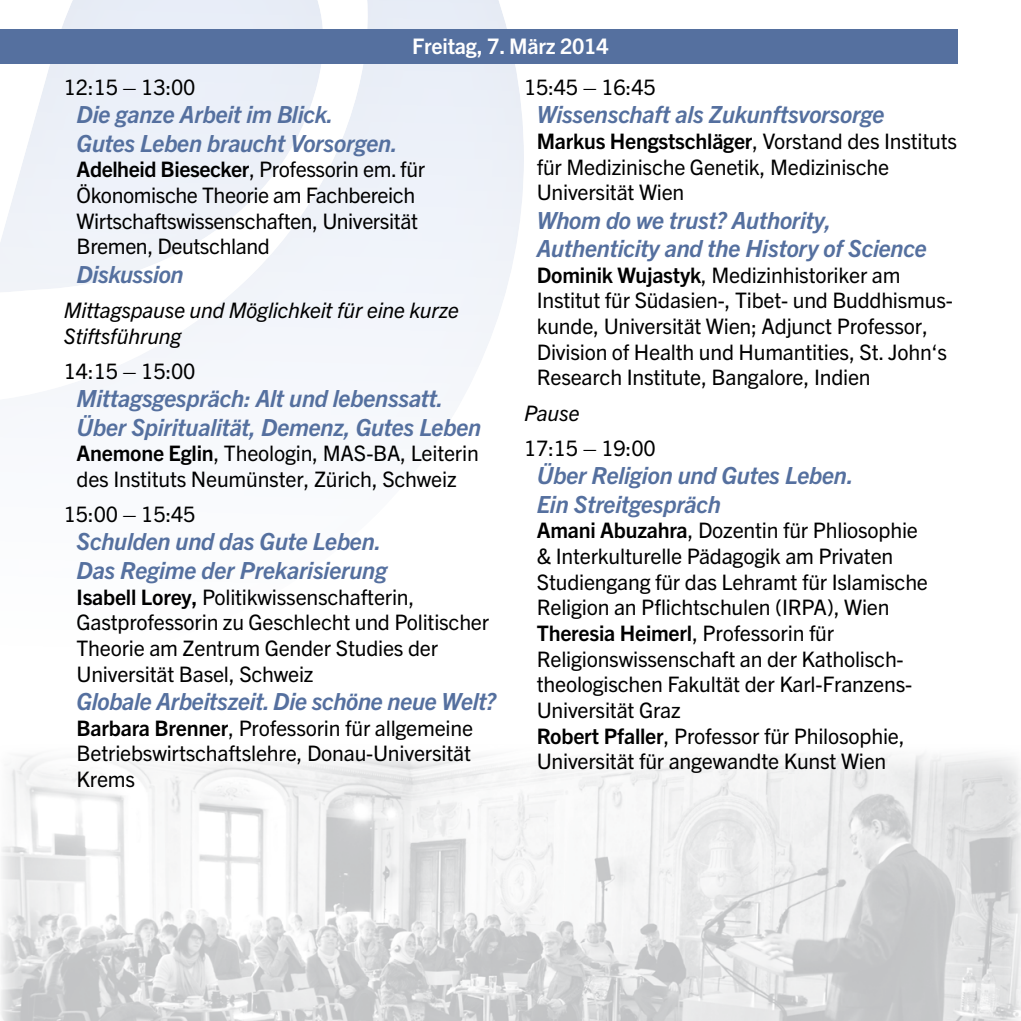
<style>
.page{position:relative;width:1021px;height:1021px;background:#fff}
.page>*{position:absolute;margin:0;border:0;box-sizing:border-box;transform-origin:0 0}
.t1{font:italic 700 23.62px/28.3px "Trade Gothic Next LT Pro";letter-spacing:-.01em;color:#55709f}
.t2{font:700 21.6px "Trade Gothic Next LT Pro";letter-spacing:-.01em;color:#fff}
.t3{font:21.38px/25.7px "Trade Gothic Next LT Pro";letter-spacing:-.01em;color:#000}
.t4{font:italic 21.38px/25.7px "Trade Gothic Next LT Pro";letter-spacing:-.01em;color:#000}
.s1{font-weight:700}
</style>
<div class="page">
<div style="left:0;top:0;width:525px;height:665px;background:linear-gradient(to right,#f7f8fc,#f5f8fc)"></div>
<img style="left:1px;top:753px;width:1019px;height:267px">
<div style="left:0;top:29px;width:957px;height:35px;background:#55709f"></div>
<p class="t2" style="left:412px;top:31px;width:198px">Freitag, 7. März 2014</p>
<p class="t3" style="left:64px;top:73px;width:133px">12:15 – 13:00</p>
<p class="t1" style="left:77px;top:99px;width:323px">Die ganze Arbeit im Blick.<br>Gutes Leben braucht Vorsorgen.</p>
<p class="t3" style="left:77px;top:155px;width:350px"><span class="s1">Adelheid Biesecker</span>, Professorin em. für Ökonomische Theorie am Fachbereich Wirtschaftswissenschaften, Universität Bremen, Deutschland</p>
<p class="t1" style="left:77px;top:258px;width:108px">Diskussion</p>
<p class="t4" style="left:64px;top:296px;width:396px">Mittagspause und Möglichkeit für eine kurze<br>Stiftsführung</p>
<p class="t3" style="left:64px;top:357px;width:133px">14:15 – 15:00</p>
<p class="t1" style="left:77px;top:383px;width:406px">Mittagsgespräch: Alt und lebenssatt.<br>Über Spiritualität, Demenz, Gutes Leben</p>
<p class="t3" style="left:77px;top:439px;width:404px"><span class="s1">Anemone Eglin</span>, Theologin, MAS-BA, Leiterin des Instituts Neumünster, Zürich, Schweiz</p>
<p class="t3" style="left:64px;top:500px;width:133px">15:00 – 15:45</p>
<p class="t1" style="left:77px;top:526px;width:312px">Schulden und das Gute Leben.<br>Das Regime der Prekarisierung</p>
<p class="t3" style="left:77px;top:582px;width:414px"><span class="s1">Isabell Lorey,</span> Politikwissenschafterin, Gastprofessorin zu Geschlecht und Politischer Theorie am Zentrum Gender Studies der Universität Basel, Schweiz</p>
<p class="t1" style="left:77px;top:685px;width:421px">Globale Arbeitszeit. Die schöne neue Welt?</p>
<p class="t3" style="left:77px;top:713px;width:398px;text-align:justify"><span class="s1">Barbara Brenner</span>, Professorin für allgemeine Betriebswirtschaftslehre, Donau-Universität Krems</p>
<p class="t3" style="left:524px;top:73px;width:133px">15:45 – 16:45</p>
<p class="t1" style="left:536px;top:99px;width:349px">Wissenschaft als Zukunftsvorsorge</p>
<p class="t3" style="left:536px;top:127px;width:422px"><span class="s1">Markus Hengstschläger</span>, Vorstand des Instituts für Medizinische Genetik, Medizinische<br>Universität Wien</p>
<p class="t1" style="left:536px;top:204px;width:391px">Whom do we trust? Authority,<br>Authenticity and the History of Science</p>
<p class="t3" style="left:536px;top:261px;width:417px"><span class="s1">Dominik Wujastyk</span>, Medizinhistoriker am Institut für Südasien-, Tibet- und Buddhismus&shy;kunde, Universität Wien; Adjunct Professor, Division of Health und Humantities, St. John‘s Research Institute, Bangalore, Indien</p>
<p class="t4" style="left:524px;top:398px;width:57px">Pause</p>
<p class="t3" style="left:524px;top:434px;width:133px">17:15 – 19:00</p>
<p class="t1" style="left:536px;top:460px;width:318px">Über Religion und Gutes Leben.<br>Ein Streitgespräch</p>
<p class="t3" style="left:536px;top:516px;width:393px"><span class="s1">Amani Abuzahra</span>, Dozentin für Phliosophie &amp; Interkulturelle Pädagogik am Privaten Studiengang für das Lehramt für Islamische Religion an Pflichtschulen (IRPA), Wien <span class="s1">Theresia Heimerl</span>, Professorin für Religionswissenschaft an der Katholisch&shy;theologischen Fakultät der Karl-Franzens-Universität Graz<br><span class="s1">Robert Pfaller</span>, Professor für Philosophie, Universität für angewandte Kunst Wien</p>
</div>
